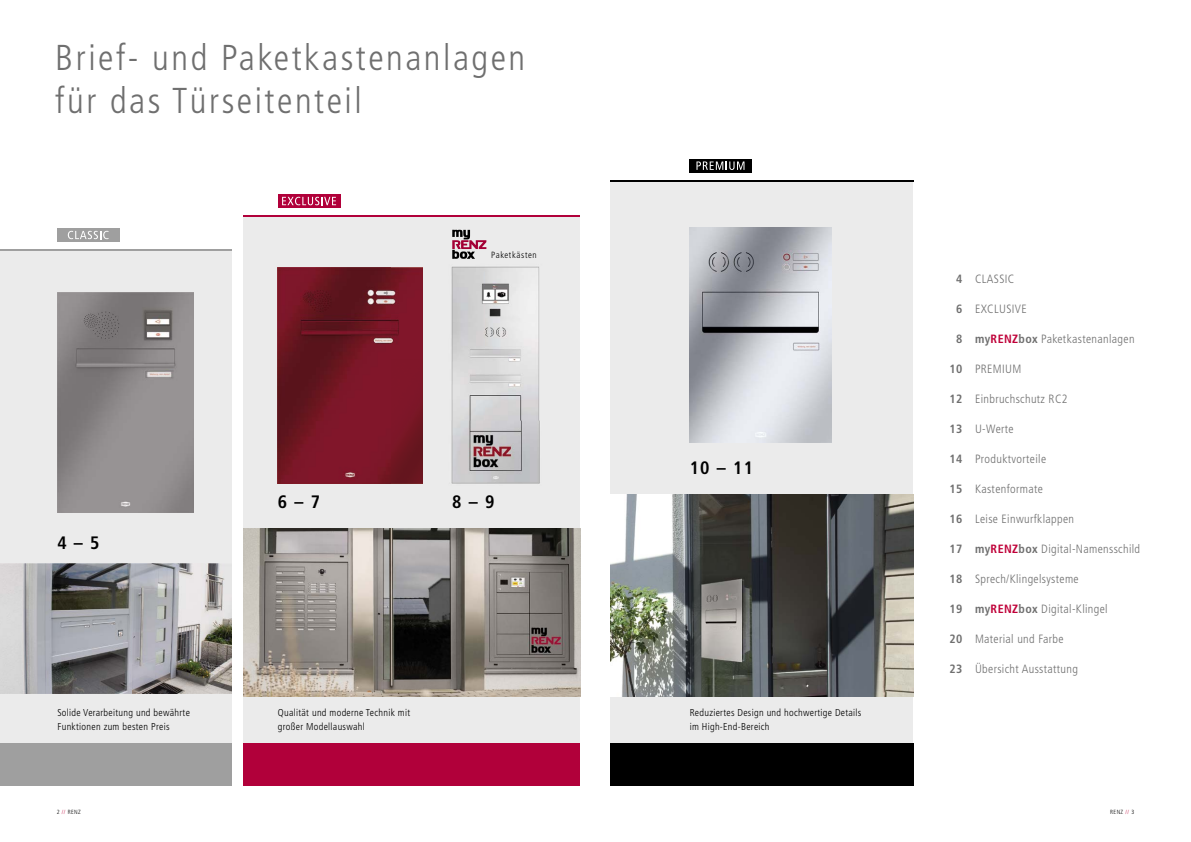
<style>
.page{position:relative;width:1191px;height:842px;background:#fff}
.page>*{position:absolute;margin:0;border:0;box-sizing:border-box;transform-origin:0 0}
.t1{font:300 condensed 36px/43.2px "Frutiger LT";letter-spacing:.07em;color:#6f6f6f}
.t2{font:700 condensed 18px "Frutiger LT";color:#000}
.t3{font:300 condensed 12px "Frutiger LT";letter-spacing:.03em;color:#6f6f6f}
.t4{font:700 condensed 12px "Frutiger LT";letter-spacing:.03em;color:#6f6f6f}
.t5{font:300 condensed 10px/14px "Frutiger LT";letter-spacing:.03em;color:#000}
.t6{font:300 condensed 9px "Frutiger LT";letter-spacing:.07em;color:#000}
.t7{font:300 condensed 6px "Frutiger LT";letter-spacing:.07em;color:#000}
.s1{font-weight:700}
.s2{font-weight:700;color:#bf0038}
.s3{color:#bf0038}
</style>
<div class="page">
<div style="left:0;top:251px;width:231px;height:532px;background:#ebebeb"></div>
<div style="left:243px;top:216px;width:336px;height:570px;background:#ebebeb"></div>
<div style="left:611px;top:181px;width:302px;height:605px;background:#ebebeb"></div>
<img style="left:278px;top:267px;width:144px;height:216px">
<img style="left:689px;top:228px;width:142px;height:214px">
<img style="left:57px;top:292px;width:136px;height:220px">
<img style="left:579px;top:226px;width:1px;height:260px">
<img style="left:391px;top:229px;width:148px;height:94px">
<img style="left:422px;top:323px;width:118px;height:98px">
<img style="left:391px;top:421px;width:149px;height:63px">
<svg style="left:452px;top:230px;width:34px;height:29px"></svg>
<div style="left:57px;top:228px;width:63px;height:13px;background:#9f9f9f"></div>
<svg style="left:68px;top:231px;width:40px;height:8px"></svg>
<div style="left:0;top:743px;width:231px;height:42px;background:#9f9f9f"></div>
<div style="left:689px;top:159px;width:63px;height:13px;background:#000"></div>
<svg style="left:696px;top:161px;width:48px;height:9px"></svg>
<div style="left:610px;top:743px;width:303px;height:42px;background:#000"></div>
<svg style="left:278px;top:194px;width:62px;height:14px"></svg>
<svg style="left:282px;top:197px;width:54px;height:8px"></svg>
<hr style="left:0;top:249px;width:231px;height:2px;background:#9f9f9f">
<div style="left:243px;top:743px;width:336px;height:42px;background:#b1003a"></div>
<hr style="left:243px;top:215px;width:337px;height:1px;background:#b1003a">
<img style="left:0;top:563px;width:231px;height:131px">
<img style="left:243px;top:529px;width:337px;height:168px">
<img style="left:611px;top:494px;width:302px;height:203px">
<hr style="left:610px;top:180px;width:303px;height:1px;background:#000">
<h1 class="t1" style="left:55px;top:37px;width:471px">Brief- und Paketkastenanlagen für das Türseitenteil</h1>
<p class="t6" style="left:491px;top:250px;width:47px">Paketkästen</p>
<h2 class="t2" style="left:57px;top:532px;width:44px">4 – 5</h2>
<h2 class="t2" style="left:278px;top:491px;width:44px">6 – 7</h2>
<h2 class="t2" style="left:452px;top:491px;width:44px">8 – 9</h2>
<p class="t5" style="left:57px;top:706px;width:134px">Solide Verarbeitung und bewährte<br>Funktionen zum besten Preis</p>
<p class="t5" style="left:278px;top:706px;width:134px">Qualität und moderne Technik mit großer Modellauswahl</p>
<h2 class="t2" style="left:689px;top:457px;width:65px">10 – 11</h2>
<p class="t5" style="left:689px;top:706px;width:173px">Reduziertes Design und hochwertige Details im High-End-Bereich</p>
<p class="t4" style="left:956px;top:272px;width:8px">4</p>
<p class="t4" style="left:956px;top:302px;width:8px">6</p>
<p class="t4" style="left:956px;top:332px;width:8px">8</p>
<p class="t4" style="left:949px;top:362px;width:14px">10</p>
<p class="t4" style="left:949px;top:392px;width:14px">12</p>
<p class="t4" style="left:949px;top:422px;width:14px">13</p>
<p class="t4" style="left:949px;top:452px;width:14px">14</p>
<p class="t4" style="left:949px;top:482px;width:14px">15</p>
<p class="t4" style="left:949px;top:512px;width:14px">16</p>
<p class="t4" style="left:949px;top:542px;width:14px">17</p>
<p class="t4" style="left:949px;top:572px;width:14px">18</p>
<p class="t4" style="left:949px;top:602px;width:14px">19</p>
<p class="t4" style="left:949px;top:632px;width:14px">20</p>
<p class="t4" style="left:949px;top:662px;width:14px">23</p>
<p class="t3" style="left:975px;top:272px;width:41px">CLASSIC</p>
<p class="t3" style="left:975px;top:302px;width:53px">EXCLUSIVE</p>
<p class="t3" style="left:975px;top:332px;width:161px"><span class="s1">my</span><span class="s2">RENZ</span><span class="s1">box</span> Paketkastenanlagen</p>
<p class="t3" style="left:975px;top:362px;width:48px">PREMIUM</p>
<p class="t3" style="left:975px;top:392px;width:94px">Einbruchschutz RC2</p>
<p class="t3" style="left:975px;top:422px;width:40px">U-Werte</p>
<p class="t3" style="left:975px;top:452px;width:73px">Produktvorteile</p>
<p class="t3" style="left:975px;top:482px;width:69px">Kastenformate</p>
<p class="t3" style="left:975px;top:512px;width:101px">Leise Einwurfklappen</p>
<p class="t3" style="left:975px;top:542px;width:167px"><span class="s1">my</span><span class="s2">RENZ</span><span class="s1">box</span> Digital-Namensschild</p>
<p class="t3" style="left:975px;top:572px;width:105px">Sprech/Klingelsysteme</p>
<p class="t3" style="left:975px;top:602px;width:134px"><span class="s1">my</span><span class="s2">RENZ</span><span class="s1">box</span> Digital-Klingel</p>
<p class="t3" style="left:975px;top:632px;width:90px">Material und Farbe</p>
<p class="t3" style="left:975px;top:662px;width:104px">Übersicht Ausstattung</p>
<p class="t7" style="left:57px;top:809px;width:26px">2 <span class="s3">//</span> RENZ</p>
<p class="t7" style="left:1110px;top:809px;width:26px">RENZ <span class="s3">//</span> 3</p>
</div>
